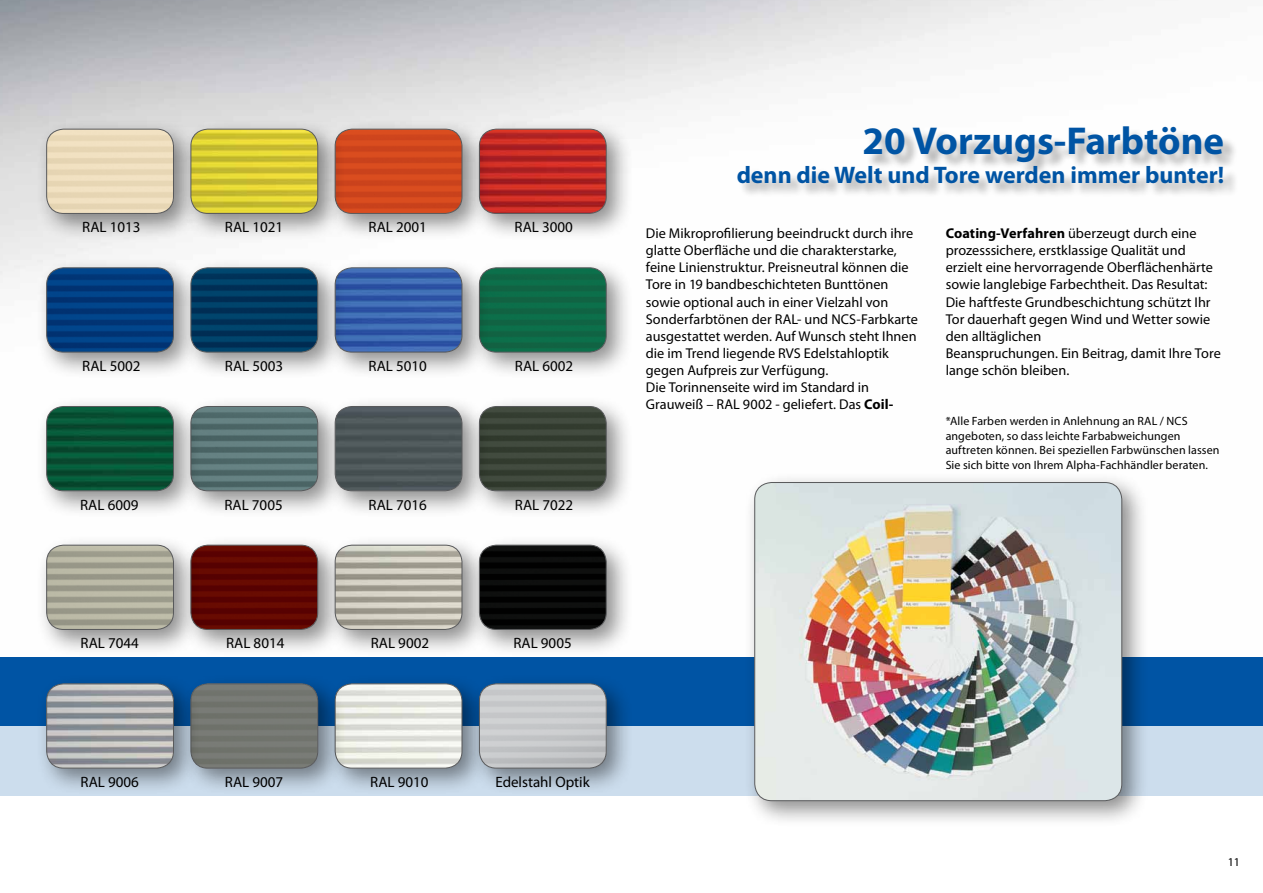
<style>
.page{position:relative;width:1263px;height:893px;background:#fff}
.page>*{position:absolute;margin:0;border:0;box-sizing:border-box;transform-origin:0 0}
.t1{font:700 39px "Myriad Pro";color:#0054a4}
.t2{font:700 24px "Myriad Pro";color:#0054a4}
.t3{font:15px "Myriad Pro";color:#000}
.t4{font:14.25px/17.1px "Myriad Pro";letter-spacing:.005em;color:#000}
.t5{font:12px/14.4px "Myriad Pro";letter-spacing:.005em;color:#000}
.s1{font-weight:700}
</style>
<div class="page">
<div style="left:0;top:657px;width:1263px;height:70px;background:#0054a4"></div>
<div style="left:0;top:727px;width:1263px;height:69px;background:#ccdded"></div>
<div style="left:739px;top:128px;width:499px;height:70px;background:#000;opacity:.3"></div>
<div style="left:743px;top:471px;width:405px;height:356px;background:#000;opacity:.45"></div>
<img style="left:755px;top:482px;width:367px;height:319px">
<div style="left:754px;top:482px;width:368px;height:319px;border:1px solid #58595b;border-radius:17px"></div>
<div style="left:35px;top:118px;width:165px;height:122px;background:#000;opacity:.45"></div>
<div style="left:47px;top:129px;width:126px;height:84px;background:#ecdbbb"></div>
<div style="left:46px;top:129px;width:128px;height:85px;border:1px solid #58595b;border-radius:17px"></div>
<div style="left:35px;top:256px;width:165px;height:123px;background:#000;opacity:.45"></div>
<img style="left:47px;top:268px;width:126px;height:84px">
<div style="left:46px;top:267px;width:128px;height:85px;border:1px solid #58595b;border-radius:17px"></div>
<div style="left:179px;top:534px;width:165px;height:122px;background:#000;opacity:.45"></div>
<img style="left:200px;top:545px;width:118px;height:84px">
<div style="left:191px;top:545px;width:127px;height:85px;border:1px solid #58595b;border-radius:17px"></div>
<div style="left:324px;top:672px;width:164px;height:123px;background:#000;opacity:.45"></div>
<img style="left:344px;top:684px;width:118px;height:84px">
<div style="left:335px;top:683px;width:127px;height:85px;border:1px solid #58595b;border-radius:17px"></div>
<div style="left:179px;top:395px;width:165px;height:122px;background:#000;opacity:.45"></div>
<img style="left:200px;top:406px;width:118px;height:85px">
<div style="left:191px;top:406px;width:127px;height:85px;border:1px solid #58595b;border-radius:17px"></div>
<div style="left:324px;top:534px;width:164px;height:122px;background:#000;opacity:.45"></div>
<img style="left:335px;top:545px;width:127px;height:84px">
<div style="left:335px;top:545px;width:127px;height:85px;border:1px solid #58595b;border-radius:17px"></div>
<div style="left:468px;top:256px;width:164px;height:123px;background:#000;opacity:.45"></div>
<div style="left:488px;top:268px;width:118px;height:84px;background:#0f6947"></div>
<div style="left:479px;top:267px;width:128px;height:85px;border:1px solid #58595b;border-radius:17px"></div>
<div style="left:468px;top:395px;width:164px;height:122px;background:#000;opacity:.45"></div>
<img style="left:488px;top:406px;width:118px;height:85px">
<div style="left:479px;top:406px;width:128px;height:85px;border:1px solid #58595b;border-radius:17px"></div>
<div style="left:468px;top:118px;width:164px;height:122px;background:#000;opacity:.45"></div>
<img style="left:488px;top:129px;width:118px;height:84px">
<div style="left:479px;top:129px;width:128px;height:85px;border:1px solid #58595b;border-radius:17px"></div>
<div style="left:324px;top:256px;width:164px;height:123px;background:#000;opacity:.45"></div>
<img style="left:344px;top:268px;width:118px;height:84px">
<div style="left:335px;top:267px;width:127px;height:85px;border:1px solid #58595b;border-radius:17px"></div>
<div style="left:324px;top:395px;width:164px;height:122px;background:#000;opacity:.45"></div>
<img style="left:335px;top:406px;width:127px;height:85px">
<div style="left:335px;top:406px;width:127px;height:85px;border:1px solid #58595b;border-radius:17px"></div>
<div style="left:324px;top:118px;width:164px;height:122px;background:#000;opacity:.45"></div>
<img style="left:344px;top:129px;width:118px;height:84px">
<div style="left:335px;top:129px;width:127px;height:85px;border:1px solid #58595b;border-radius:17px"></div>
<div style="left:35px;top:395px;width:165px;height:122px;background:#000;opacity:.45"></div>
<img style="left:47px;top:406px;width:126px;height:85px">
<div style="left:46px;top:406px;width:128px;height:85px;border:1px solid #58595b;border-radius:17px"></div>
<div style="left:35px;top:534px;width:165px;height:122px;background:#000;opacity:.45"></div>
<img style="left:47px;top:545px;width:126px;height:84px">
<div style="left:46px;top:545px;width:128px;height:85px;border:1px solid #58595b;border-radius:17px"></div>
<div style="left:179px;top:672px;width:165px;height:123px;background:#000;opacity:.45"></div>
<div style="left:200px;top:684px;width:118px;height:84px;background:#747772"></div>
<div style="left:191px;top:683px;width:127px;height:85px;border:1px solid #58595b;border-radius:17px"></div>
<div style="left:35px;top:672px;width:165px;height:123px;background:#000;opacity:.45"></div>
<img style="left:47px;top:684px;width:126px;height:84px">
<div style="left:46px;top:683px;width:128px;height:85px;border:1px solid #58595b;border-radius:17px"></div>
<div style="left:468px;top:534px;width:164px;height:122px;background:#000;opacity:.45"></div>
<div style="left:479px;top:545px;width:127px;height:84px;background:#070808"></div>
<div style="left:479px;top:545px;width:128px;height:85px;border:1px solid #58595b;border-radius:17px"></div>
<div style="left:179px;top:118px;width:165px;height:122px;background:#000;opacity:.45"></div>
<img style="left:191px;top:129px;width:127px;height:84px">
<div style="left:191px;top:129px;width:127px;height:85px;border:1px solid #58595b;border-radius:17px"></div>
<div style="left:468px;top:672px;width:164px;height:123px;background:#000;opacity:.45"></div>
<img style="left:479px;top:684px;width:127px;height:84px">
<div style="left:479px;top:683px;width:128px;height:85px;border:1px solid #58595b;border-radius:17px"></div>
<div style="left:179px;top:256px;width:165px;height:123px;background:#000;opacity:.45"></div>
<img style="left:191px;top:268px;width:127px;height:84px">
<div style="left:191px;top:267px;width:127px;height:85px;border:1px solid #58595b;border-radius:17px"></div>
<h1 class="t1" style="left:863px;top:116px;width:363px">20 Vorzugs-Farbtöne</h1>
<h2 class="t2" style="left:737px;top:159px;width:489px">denn die Welt und Tore werden immer bunter!</h2>
<p class="t3" style="left:82px;top:218px;width:60px">RAL 1013</p>
<p class="t3" style="left:82px;top:357px;width:60px">RAL 5002</p>
<p class="t3" style="left:225px;top:218px;width:60px">RAL 1021</p>
<p class="t3" style="left:225px;top:357px;width:60px">RAL 5003</p>
<p class="t3" style="left:369px;top:218px;width:60px">RAL 2001</p>
<p class="t3" style="left:369px;top:357px;width:60px">RAL 5010</p>
<p class="t3" style="left:514px;top:218px;width:60px">RAL 3000</p>
<p class="t3" style="left:515px;top:357px;width:60px">RAL 6002</p>
<p class="t4" style="left:646px;top:225px;width:274px">Die Mikroprofilierung beeindruckt durch ihre glatte Oberfläche und die charakterstarke, feine Linienstruktur. Preisneutral können die Tore in 19 bandbeschichteten Bunttönen sowie optional auch in einer Vielzahl von Sonderfarbtönen der RAL- und NCS-Farbkarte ausgestattet werden. Auf Wunsch steht Ihnen die im Trend liegende RVS Edelstahloptik gegen Aufpreis zur Verfügung.<br>Die Torinnenseite wird im Standard in Grauweiß – RAL 9002 - geliefert. Das <span class="s1">Coil-</span></p>
<p class="t4" style="left:946px;top:225px;width:277px"><span class="s1">Coating-Verfahren</span> überzeugt durch eine prozesssichere, erstklassige Qualität und erzielt eine hervorragende Oberflächenhärte sowie langlebige Farbechtheit. Das Resultat:<br>Die haftfeste Grundbeschichtung schützt Ihr Tor dauerhaft gegen Wind und Wetter sowie den alltäglichen<br>Beanspruchungen. Ein Beitrag, damit Ihre Tore lange schön bleiben.</p>
<p class="t5" style="left:946px;top:414px;width:275px">*Alle Farben werden in Anlehnung an RAL / NCS angeboten, so dass leichte Farbabweichungen auftreten können. Bei speziellen Farbwünschen lassen Sie sich bitte von Ihrem Alpha-Fachhändler beraten.</p>
<p class="t3" style="left:80px;top:495px;width:60px">RAL 6009</p>
<p class="t3" style="left:224px;top:495px;width:60px">RAL 7005</p>
<p class="t3" style="left:369px;top:495px;width:60px">RAL 7016</p>
<p class="t3" style="left:515px;top:495px;width:60px">RAL 7022</p>
<p class="t3" style="left:81px;top:634px;width:60px">RAL 7044</p>
<p class="t3" style="left:226px;top:634px;width:60px">RAL 8014</p>
<p class="t3" style="left:371px;top:634px;width:60px">RAL 9002</p>
<p class="t3" style="left:513px;top:634px;width:60px">RAL 9005</p>
<p class="t3" style="left:81px;top:772px;width:60px">RAL 9006</p>
<p class="t3" style="left:225px;top:772px;width:60px">RAL 9007</p>
<p class="t3" style="left:370px;top:772px;width:60px">RAL 9010</p>
<p class="t3" style="left:495px;top:772px;width:96px">Edelstahl Optik</p>
<p class="t5" style="left:1228px;top:855px;width:14px">11</p>
</div>
